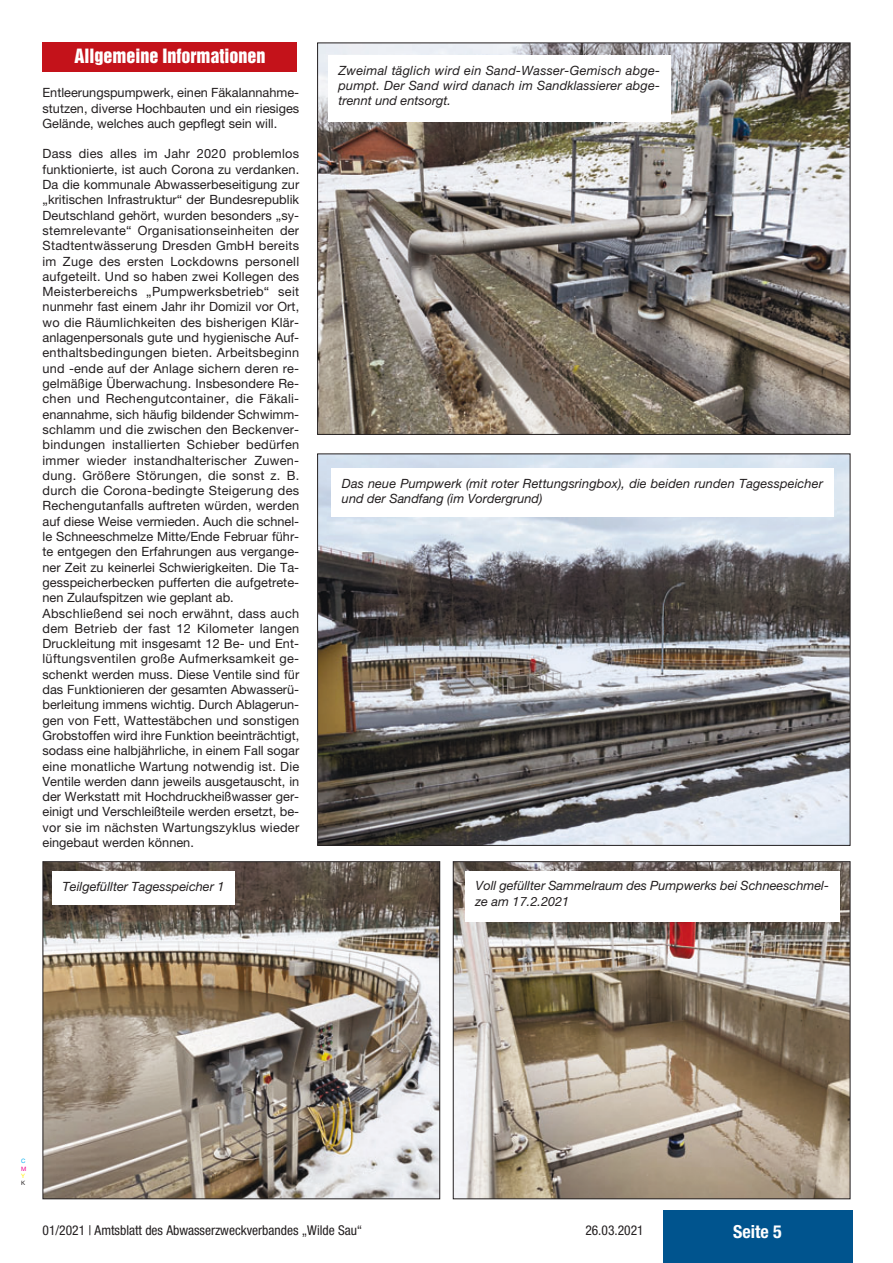
<style>
.page{position:relative;width:893px;height:1263px;background:#fff}
.page>*{position:absolute;margin:0;border:0;box-sizing:border-box;transform-origin:0 0}
.t1{font:18px "Helvetica Inserat LT Std";color:#fff}
.t2{font:700 condensed 18px "Helvetica Neue";color:#fff}
.t3{font:condensed 13.5px "Helvetica Neue";color:#231f20}
.t4{font:12.75px/15.3px "Helvetica Neue";letter-spacing:.01em;color:#231f20;text-align:justify}
.t5{font:italic 12.75px/15.3px "Helvetica Neue";color:#231f20}
.t6{font:6px "Helvetica Neue";color:#00aeef}
.t7{font:6px "Helvetica Neue";color:#ed028c}
.t8{font:6px "Helvetica Neue";color:#fff101}
.t9{font:6px "Helvetica Neue";color:#231f20}
</style>
<div class="page">
<div style="left:663px;top:1210px;width:189px;height:52px;background:#00548e"></div>
<div style="left:43px;top:43px;width:254px;height:29px;background:#c4121a"></div>
<img style="left:319px;top:45px;width:529px;height:388px">
<img style="left:319px;top:455px;width:529px;height:389px">
<img style="left:45px;top:863px;width:393px;height:334px">
<div style="left:43px;top:861px;width:397px;height:338px;border:1px solid #231f20"></div>
<img style="left:455px;top:863px;width:393px;height:334px">
<div style="left:453px;top:861px;width:397px;height:338px;border:1px solid #231f20"></div>
<div style="left:328px;top:55px;width:343px;height:66px;background:#fff"></div>
<div style="left:331px;top:468px;width:502px;height:49px;background:#fff"></div>
<div style="left:52px;top:871px;width:183px;height:33px;background:#fff"></div>
<div style="left:465px;top:871px;width:374px;height:50px;background:#fff"></div>
<h1 class="t1" style="left:74px;top:48px;width:193px">Allgemeine Informationen</h1>
<p class="t4" style="left:43px;top:86px;width:258px">Entleerungspumpwerk, einen Fäkalannahme&shy;stutzen, diverse Hochbauten und ein riesiges Gelände, welches auch gepflegt sein will.</p>
<p class="t4" style="left:43px;top:148px;width:258px;text-align:left">Dass dies alles im Jahr 2020 problemlos funktionierte, ist auch Corona zu verdanken.<br>Da die kommunale Abwasserbeseitigung zur „kritischen Infrastruktur“ der Bundesrepublik Deutschland gehört, wurden besonders „sy&shy;stemrelevante“ Organisationseinheiten der Stadtentwässerung Dresden GmbH bereits im Zuge des ersten Lockdowns personell aufgeteilt. Und so haben zwei Kollegen des Meisterbereichs „Pumpwerksbetrieb“ seit nunmehr fast einem Jahr ihr Domizil vor Ort, wo die Räumlichkeiten des bisherigen Klär&shy;anlagenpersonals gute und hygienische Auf&shy;enthaltsbedingungen bieten. Arbeitsbeginn und -ende auf der Anlage sichern deren re&shy;gelmäßige Überwachung. Insbesondere Re&shy;chen und Rechengutcontainer, die Fäkali&shy;enannahme, sich häufig bildender Schwimm&shy;schlamm und die zwischen den Beckenver&shy;bindungen installierten Schieber bedürfen immer wieder instandhalterischer Zuwen&shy;dung. Größere Störungen, die sonst z. B. durch die Corona-bedingte Steigerung des Rechengutanfalls auftreten würden, werden auf diese Weise vermieden. Auch die schnel&shy;le Schneeschmelze Mitte/Ende Februar führ&shy;te entgegen den Erfahrungen aus vergange&shy;ner Zeit zu keinerlei Schwierigkeiten. Die Ta&shy;gesspeicherbecken pufferten die aufgetrete&shy;nen Zulaufspitzen wie geplant ab.<br>Abschließend sei noch erwähnt, dass auch dem Betrieb der fast 12 Kilometer langen Druckleitung mit insgesamt 12 Be- und Ent&shy;lüftungsventilen große Aufmerksamkeit ge&shy;schenkt werden muss. Diese Ventile sind für das Funktionieren der gesamten Abwasserü&shy;berleitung immens wichtig. Durch Ablagerun&shy;gen von Fett, Wattestäbchen und sonstigen Grobstoffen wird ihre Funktion beeinträchtigt, sodass eine halbjährliche, in einem Fall sogar eine monatliche Wartung notwendig ist. Die Ventile werden dann jeweils ausgetauscht, in der Werkstatt mit Hochdruckheißwasser ger&shy;einigt und Verschleißteile werden ersetzt, be&shy;vor sie im nächsten Wartungszyklus wieder eingebaut werden können.</p>
<p class="t5" style="left:338px;top:64px;width:323px;text-align:justify">Zweimal täglich wird ein Sand-Wasser-Gemisch abge&shy;pumpt. Der Sand wird danach im Sandklassierer abge&shy;trennt und entsorgt.</p>
<p class="t5" style="left:342px;top:477px;width:483px">Das neue Pumpwerk (mit roter Rettungsringbox), die beiden runden Tagesspeicher und der Sandfang (im Vordergrund)</p>
<p class="t5" style="left:63px;top:880px;width:163px">Teilgefüllter Tagesspeicher 1</p>
<p class="t5" style="left:476px;top:879px;width:355px">Voll gefüllter Sammelraum des Pumpwerks bei Schneeschmel&shy;ze am 17.2.2021</p>
<p class="t6" style="left:21px;top:1159px;width:6px">C</p>
<p class="t7" style="left:21px;top:1166px;width:7px">M</p>
<p class="t8" style="left:21px;top:1173px;width:5px">Y</p>
<p class="t9" style="left:21px;top:1180px;width:6px">K</p>
<p class="t3" style="left:43px;top:1225px;width:321px">01/2021 | Amtsblatt des Abwasserzweckverbandes „Wilde Sau“</p>
<p class="t3" style="left:585px;top:1225px;width:60px">26.03.2021</p>
<h1 class="t2" style="left:733px;top:1225px;width:50px">Seite 5</h1>
</div>
